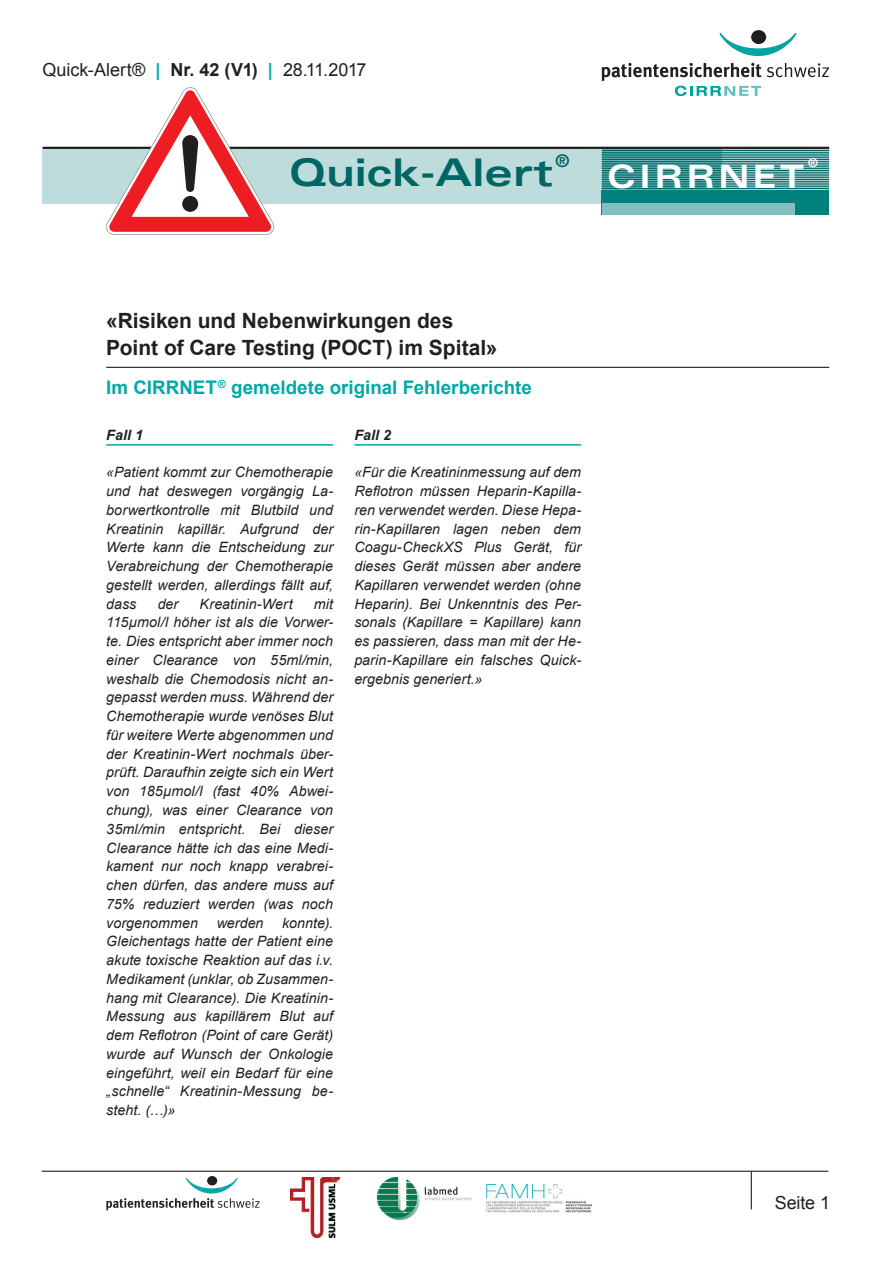
<style>
.page{position:relative;width:893px;height:1263px;background:#fff}
.page>*{position:absolute;margin:0;border:0;box-sizing:border-box;transform-origin:0 0}
.t1{font:700 expanded 38.25px "Univers LT";letter-spacing:.01em;color:#006663}
.t2{font:700 expanded 32.4px "Univers LT";letter-spacing:.1em;color:#fff}
.t3{font:700 21px/27px "Arial";color:#231f20}
.t4{font:700 18.75px "Arial";color:#00a9a7}
.t5{font:18px "Arial";letter-spacing:-.005em;color:#231f20}
.t6{font:700 expanded 17.55px "Univers LT";color:#006663}
.t7{font:italic 14.25px/18.8px "Arial";letter-spacing:.005em;color:#231f20;text-align:justify}
.t8{font:italic 700 14.25px "Arial";letter-spacing:.005em;color:#231f20}
.t9{font:700 expanded 12.3px "Univers LT";color:#fff}
.s1{font-weight:700;color:#00a9a7}
.s2{font-weight:700}
</style>
<div class="page">
<hr style="left:106px;top:444px;width:227px;height:2px;background:#00a9a7">
<hr style="left:354px;top:444px;width:227px;height:2px;background:#00a9a7">
<hr style="left:106px;top:367px;width:723px;height:1px;background:#231f20">
<svg style="left:602px;top:149px;width:119px;height:41px;background:#52a3a3"></svg>
<svg style="left:722px;top:149px;width:107px;height:41px;background:#8cbdbd"></svg>
<div style="left:43px;top:149px;width:559px;height:55px;background:#bfdcdd"></div>
<hr style="left:602px;top:150px;width:227px;height:1px;background:#006663">
<hr style="left:602px;top:152px;width:227px;height:1px;background:#006663">
<hr style="left:602px;top:154px;width:227px;height:2px;background:#006663">
<hr style="left:602px;top:157px;width:227px;height:1px;background:#006663">
<hr style="left:602px;top:159px;width:227px;height:1px;background:#006663">
<hr style="left:602px;top:161px;width:227px;height:1px;background:#006663">
<hr style="left:602px;top:163px;width:227px;height:1px;background:#006663">
<hr style="left:602px;top:166px;width:227px;height:1px;background:#006663">
<hr style="left:602px;top:168px;width:227px;height:1px;background:#006663">
<hr style="left:602px;top:170px;width:227px;height:1px;background:#006663">
<hr style="left:602px;top:172px;width:227px;height:1px;background:#006663">
<hr style="left:602px;top:174px;width:227px;height:2px;background:#006663">
<hr style="left:602px;top:177px;width:227px;height:1px;background:#006663">
<hr style="left:602px;top:179px;width:227px;height:1px;background:#006663">
<hr style="left:602px;top:181px;width:227px;height:1px;background:#006663">
<hr style="left:602px;top:183px;width:227px;height:2px;background:#006663">
<hr style="left:602px;top:186px;width:227px;height:1px;background:#006663">
<hr style="left:602px;top:188px;width:227px;height:1px;background:#006663">
<div style="left:602px;top:190px;width:227px;height:25px;background:#00817e"></div>
<div style="left:602px;top:204px;width:192px;height:11px;background:#84bfc0"></div>
<hr style="left:43px;top:147px;width:786px;height:2px;background:#231f20">
<svg style="left:106px;top:87px;width:168px;height:148px"></svg>
<svg style="left:767px;top:63px;width:62px;height:14px"></svg>
<svg style="left:602px;top:63px;width:159px;height:32px"></svg>
<svg style="left:720px;top:33px;width:76px;height:23px"></svg>
<div style="left:751px;top:30px;width:15px;height:14px;background:#231f20;border-radius:50%"></div>
<hr style="left:42px;top:1171px;width:786px;height:1px;background:#231f20">
<hr style="left:751px;top:1171px;width:1px;height:38px;background:#231f20">
<svg style="left:106px;top:1178px;width:154px;height:32px"></svg>
<div style="left:207px;top:1176px;width:10px;height:9px;background:#231f20;border-radius:50%"></div>
<img style="left:377px;top:1177px;width:95px;height:42px">
<img style="left:291px;top:1177px;width:49px;height:60px">
<img style="left:487px;top:1184px;width:105px;height:28px">
<p class="t5" style="left:43px;top:58px;width:326px">Quick-Alert® <span class="s1">|</span> <span class="s2">Nr. 42 (V1)</span> <span class="s1">|</span> 28.11.2017</p>
<h1 class="t1" style="left:289px;top:151px;width:266px">Quick-Alert</h1>
<p class="t6" style="left:556px;top:151px;width:15px">®</p>
<p class="t9" style="left:808px;top:156px;width:11px">®</p>
<h2 class="t2" style="left:607px;top:158px;width:198px">CIRRNET</h2>
<h3 class="t3" style="left:106px;top:308px;width:393px">«Risiken und Nebenwirkungen des<br>Point of Care Testing (POCT) im Spital»</h3>
<h3 class="t4" style="left:106px;top:375px;width:427px">Im CIRRNET<sup>®</sup> gemeldete original Fehlerberichte</h3>
<p class="t8" style="left:106px;top:426px;width:38px">Fall 1</p>
<p class="t7" style="left:106px;top:463px;width:228px">«Patient kommt zur Chemotherapie und hat deswegen vorgängig La&shy;borwertkontrolle mit Blutbild und Kreatinin kapillär. Aufgrund der Werte kann die Entscheidung zur Verabreichung der Chemotherapie gestellt werden, allerdings fällt auf, dass</p>
<p class="t7" style="left:106px;top:594px;width:228px;text-indent:208px">mit 115µmol/l höher ist als die Vorwer&shy;te. Dies entspricht aber immer noch einer Clearance von 55ml/min, weshalb die Chemodosis nicht an&shy;gepasst werden muss. Während der Chemotherapie wurde venöses Blut für weitere Werte abgenommen und der Kreatinin-Wert nochmals über&shy;prüft. Daraufhin zeigte sich ein Wert von 185µmol/l (fast 40% Abwei&shy;chung), was einer Clearance von 35ml/min entspricht. Bei dieser Clearance hätte ich das eine Medi&shy;kament nur noch knapp verabrei&shy;chen dürfen, das andere muss auf 75% reduziert werden (was noch vorgenommen</p>
<p class="t7" style="left:158px;top:594px;width:22px">der</p>
<p class="t7" style="left:200px;top:594px;width:95px">Kreatinin-Wert</p>
<p class="t7" style="left:106px;top:913px;width:228px;text-indent:176px">konnte).<br>Gleichentags hatte der Patient eine akute toxische Reaktion auf das i.v.<br>Medikament (unklar, ob Zusammen&shy;hang mit Clearance). Die Kreatinin-Messung aus kapillärem Blut auf dem Reflotron (Point of care Gerät) wurde auf Wunsch der Onkologie eingeführt, weil ein Bedarf für eine „schnelle“ Kreatinin-Messung be&shy;steht. (…)»</p>
<p class="t7" style="left:217px;top:913px;width:48px">werden</p>
<p class="t8" style="left:354px;top:426px;width:38px">Fall 2</p>
<p class="t7" style="left:354px;top:463px;width:228px">«Für die Kreatininmessung auf dem Reflotron müssen Heparin-Kapilla&shy;ren verwendet werden. Diese Hepa&shy;rin-Kapillaren lagen neben dem Coagu-CheckXS Plus Gerät, für dieses Gerät müssen aber andere Kapillaren verwendet werden (ohne Heparin). Bei Unkenntnis des Per&shy;sonals (Kapillare = Kapillare) kann es passieren, dass man mit der He&shy;parin-Kapillare ein falsches Quick&shy;ergebnis generiert.»</p>
<p class="t5" style="left:775px;top:1191px;width:57px">Seite 1</p>
</div>
